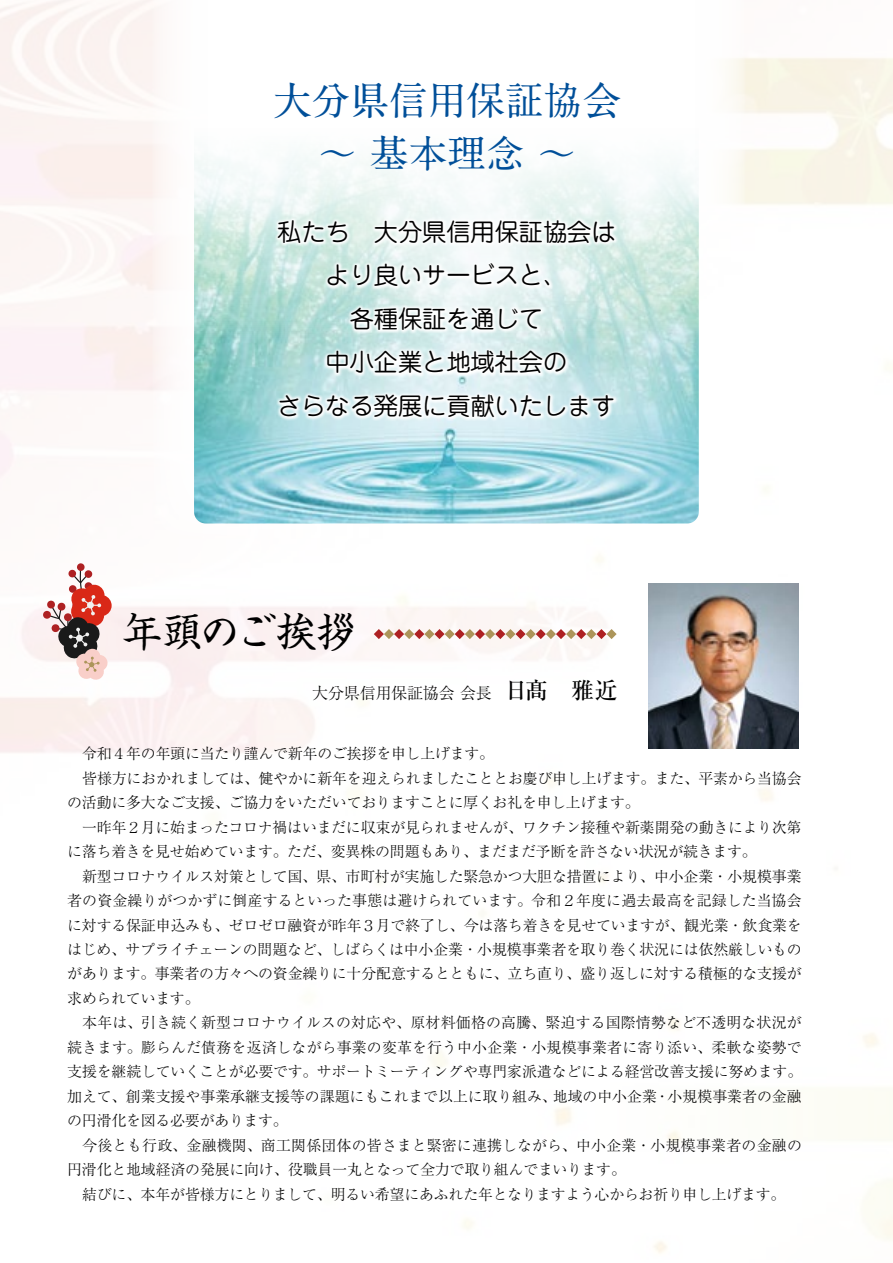
<style>
.page{position:relative;width:893px;height:1263px;background:#fff}
.page>*{position:absolute;margin:0;border:0;box-sizing:border-box;transform-origin:0 0}
.t1{font:40.35px "Shinsei Kai Pr 5 CBSK1";letter-spacing:-.005em;color:#000}
.t2{font:700 38.7px/53.2px "A1 Mincho Std";color:#004f99;text-align:center}
.t3{font:24.15px/43.5px "Jun 201 Pro";color:#000;text-align:center}
.t4{font:300 15.9px "Ryumin Pr 5";letter-spacing:-.005em;color:#000}
.t5{font:300 14.85px/24.5px "Ryumin Pr 5";letter-spacing:-.01em;color:#000}
.s1{font-weight:500;font-size:23.4px}
</style>
<div class="page">
<img style="left:0;top:0;width:893px;height:1253px">
<svg style="left:77px;top:563px;width:8px;height:8px"></svg>
<svg style="left:43px;top:566px;width:69px;height:114px"></svg>
<div style="left:150px;top:0;width:596px;height:542px;background:#fff"></div>
<img style="left:145px;top:103px;width:606px;height:431px">
<img style="left:220px;top:162px;width:452px;height:314px">
<img style="left:648px;top:584px;width:150px;height:165px">
<svg style="left:374px;top:629px;width:243px;height:10px"></svg>
<h2 class="t2" style="left:273px;top:69px;width:350px">大分県信用保証協会～ 基本理念 ～</h2>
<h3 class="t3" style="left:277px;top:207px;width:340px">私たち　大分県信用保証協会はより良いサービスと、<br>各種保証を通じて<br>中小企業と地域社会の<br>さらなる発展に貢献いたします</h3>
<h1 class="t1" style="left:122px;top:600px;width:236px">年頭のご挨拶</h1>
<p class="t4" style="left:312px;top:681px;width:307px">大分県信用保証協会 会長　<span class="s1">日髙　雅近</span></p>
<p class="t5" style="left:67px;top:740px;width:737px">　令和４年の年頭に当たり謹んで新年のご挨拶を申し上げます。<br>　皆様方におかれましては、健やかに新年を迎えられましたこととお慶び申し上げます。また、平素から当協会の活動に多大なご支援、ご協力をいただいておりますことに厚くお礼を申し上げます。<br>　一昨年２月に始まったコロナ禍はいまだに収束が見られませんが、ワクチン接種や新薬開発の動きにより次第に落ち着きを見せ始めています。ただ、変異株の問題もあり、まだまだ予断を許さない状況が続きます。<br>　新型コロナウイルス対策として国、県、市町村が実施した緊急かつ大胆な措置により、中小企業・小規模事業者の資金繰りがつかずに倒産するといった事態は避けられています。令和２年度に過去最高を記録した当協会に対する保証申込みも、ゼロゼロ融資が昨年３月で終了し、今は落ち着きを見せていますが、観光業・飲食業をはじめ、サプライチェーンの問題など、しばらくは中小企業・小規模事業者を取り巻く状況には依然厳しいものがあります。事業者の方々への資金繰りに十分配意するとともに、立ち直り、盛り返しに対する積極的な支援が求められています。<br>　本年は、引き続く新型コロナウイルスの対応や、原材料価格の高騰、緊迫する国際情勢など不透明な状況が続きます。膨らんだ債務を返済しながら事業の変革を行う中小企業・小規模事業者に寄り添い、柔軟な姿勢で支援を継続していくことが必要です。サポートミーティングや専門家派遣などによる経営改善支援に努めます。加えて、創業支援や事業承継支援等の課題にもこれまで以上に取り組み、地域の中小企業・小規模事業者の金融の円滑化を図る必要があります。<br>　今後とも行政、金融機関、商工関係団体の皆さまと緊密に連携しながら、中小企業・小規模事業者の金融の円滑化と地域経済の発展に向け、役職員一丸となって全力で取り組んでまいります。<br>　結びに、本年が皆様方にとりまして、明るい希望にあふれた年となりますよう心からお祈り申し上げます。</p>
</div>
